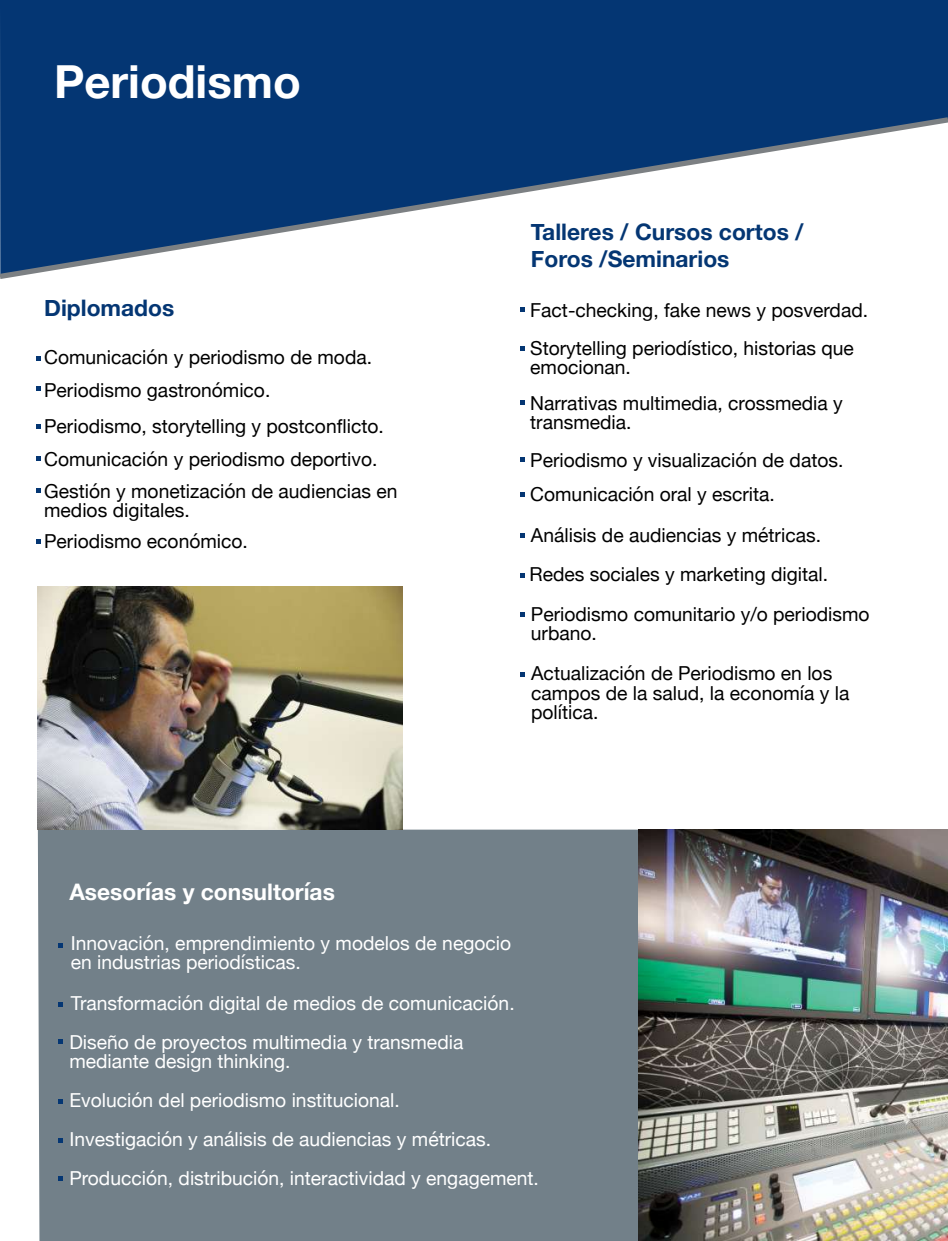
<style>
.page{position:relative;width:948px;height:1241px;background:#fff}
.page>*{position:absolute;margin:0;border:0;box-sizing:border-box;transform-origin:0 0}
.t1{font:700 45.5px "Helvetica Neue";color:#fff}
.t2{font:700 22.75px/27.3px "Helvetica Neue";color:#043673}
.t3{font:700 22.75px "Helvetica Neue";color:#fff}
.t4{font:19.25px/19.2px "Helvetica Neue";color:#000}
.t5{font:19.25px/19.2px "Helvetica Neue";color:#fff}
</style>
<div class="page">
<div style="left:38px;top:829px;width:600px;height:411px;background:#728089"></div>
<div style="left:0;top:0;width:947px;height:114px;background:#043673"></div>
<svg style="left:0;top:114px;width:947px;height:165px"></svg>
<svg style="left:58px;top:942px;width:5px;height:5px"></svg>
<svg style="left:58px;top:1001px;width:5px;height:5px"></svg>
<svg style="left:58px;top:1039px;width:5px;height:5px"></svg>
<svg style="left:58px;top:1099px;width:5px;height:4px"></svg>
<svg style="left:58px;top:1137px;width:5px;height:5px"></svg>
<svg style="left:58px;top:1176px;width:5px;height:5px"></svg>
<svg style="left:36px;top:356px;width:5px;height:5px"></svg>
<svg style="left:36px;top:386px;width:5px;height:5px"></svg>
<svg style="left:36px;top:424px;width:5px;height:4px"></svg>
<svg style="left:36px;top:456px;width:5px;height:5px"></svg>
<svg style="left:36px;top:488px;width:5px;height:4px"></svg>
<svg style="left:36px;top:539px;width:5px;height:4px"></svg>
<svg style="left:520px;top:307px;width:5px;height:4px"></svg>
<svg style="left:520px;top:346px;width:5px;height:5px"></svg>
<svg style="left:520px;top:533px;width:5px;height:4px"></svg>
<svg style="left:520px;top:573px;width:5px;height:4px"></svg>
<svg style="left:520px;top:612px;width:5px;height:4px"></svg>
<svg style="left:520px;top:672px;width:5px;height:4px"></svg>
<svg style="left:520px;top:492px;width:5px;height:5px"></svg>
<svg style="left:520px;top:400px;width:5px;height:5px"></svg>
<svg style="left:520px;top:457px;width:5px;height:5px"></svg>
<img style="left:38px;top:586px;width:364px;height:243px">
<img style="left:638px;top:829px;width:309px;height:411px">
<h1 class="t1" style="left:54px;top:46px;width:248px">Periodismo</h1>
<p class="t2" style="left:44px;top:294px;width:132px">Diplomados</p>
<p class="t4" style="left:44px;top:348px;width:329px">Comunicación y periodismo de moda.</p>
<p class="t4" style="left:44px;top:382px;width:228px">Periodismo gastronómico.</p>
<p class="t4" style="left:44px;top:417px;width:341px">Periodismo, storytelling y postconflicto.</p>
<p class="t4" style="left:44px;top:444px;width:354px;line-height:32px">Comunicación y periodismo deportivo.<br>Gestión y monetización de audiencias en</p>
<p class="t4" style="left:44px;top:502px;width:147px">medios digitales.</p>
<p class="t4" style="left:44px;top:533px;width:205px">Periodismo económico.</p>
<p class="t2" style="left:530px;top:218px;width:274px">Talleres / Cursos cortos /<br>Foros /Seminarios</p>
<p class="t4" style="left:530px;top:302px;width:339px">Fact-checking, fake news y posverdad.</p>
<p class="t4" style="left:530px;top:339px;width:325px">Storytelling periodístico, historias que emocionan.</p>
<p class="t4" style="left:530px;top:394px;width:314px">Narrativas multimedia, crossmedia y transmedia.</p>
<p class="t4" style="left:530px;top:451px;width:315px">Periodismo y visualización de datos.</p>
<p class="t4" style="left:530px;top:485px;width:246px">Comunicación oral y escrita.</p>
<p class="t4" style="left:529px;top:516px;width:341px;line-height:39.7px">Análisis de audiencias y métricas.<br>Redes sociales y marketing digital.<br>Periodismo comunitario y/o periodismo</p>
<p class="t4" style="left:530px;top:614px;width:303px;line-height:40.1px">urbano.<br>Actualización de Periodismo en los</p>
<p class="t4" style="left:531px;top:684px;width:320px">campos de la salud, la economía y la política.</p>
<p class="t3" style="left:69px;top:873px;width:267px">Asesorías y consultorías</p>
<p class="t5" style="left:71px;top:934px;width:442px">Innovación, emprendimiento y modelos de negocio en industrias periodísticas.</p>
<p class="t5" style="left:71px;top:993px;width:445px">Transformación digital de medios de comunicación.</p>
<p class="t5" style="left:69px;top:1032px;width:395px">Diseño de proyectos multimedia y transmedia mediante design thinking.</p>
<p class="t5" style="left:69px;top:1091px;width:332px">Evolución del periodismo institucional.</p>
<p class="t5" style="left:69px;top:1130px;width:423px">Investigación y análisis de audiencias y métricas.</p>
<p class="t5" style="left:69px;top:1169px;width:471px">Producción, distribución, interactividad y engagement.</p>
</div>
